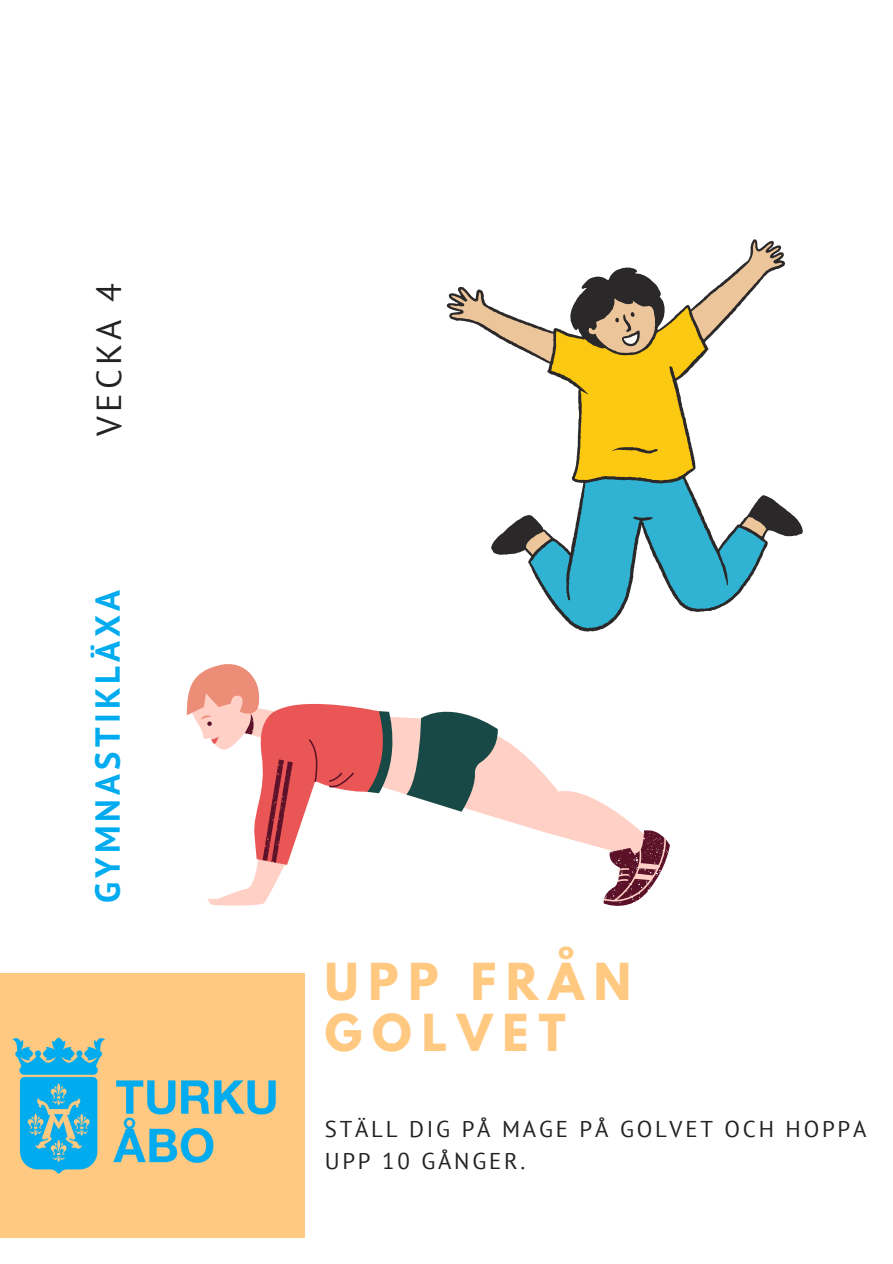
<style>
.page{position:relative;width:893px;height:1264px;background:#fff}
.page>*{position:absolute;margin:0;border:0;box-sizing:border-box;transform-origin:0 0}
.t1{font:700 45.15px/51.8px "League Spartan";letter-spacing:.22em;color:#ffc982}
.t2{font:700 34.65px "PT Sans";letter-spacing:.12em;color:#00acef}
.t3{font:34.65px "PT Sans";letter-spacing:.12em;color:#222}
.t4{font:22.8px/32.5px "PT Sans";letter-spacing:.12em;color:#222}
</style>
<div class="page">
<div style="left:0;top:973px;width:304px;height:264px;background:#ffc982"></div>
<img style="left:12px;top:1037px;width:264px;height:137px">
<svg style="left:186px;top:664px;width:483px;height:242px"></svg>
<svg style="left:446px;top:239px;width:356px;height:392px"></svg>
<p class="t3" style="left:86px;top:435px;width:154px;rotate:-90deg">VECKA 4</p>
<p class="t2" style="left:84px;top:903px;width:315px;rotate:-90deg">GYMNASTIKLÄXA</p>
<p class="t1" style="left:325px;top:961px;width:308px">UPP FRÅN<br>GOLVET</p>
<p class="t4" style="left:325px;top:1111px;width:543px">STÄLL DIG PÅ MAGE PÅ GOLVET OCH HOPPA<br>UPP 10 GÅNGER.</p>
</div>
